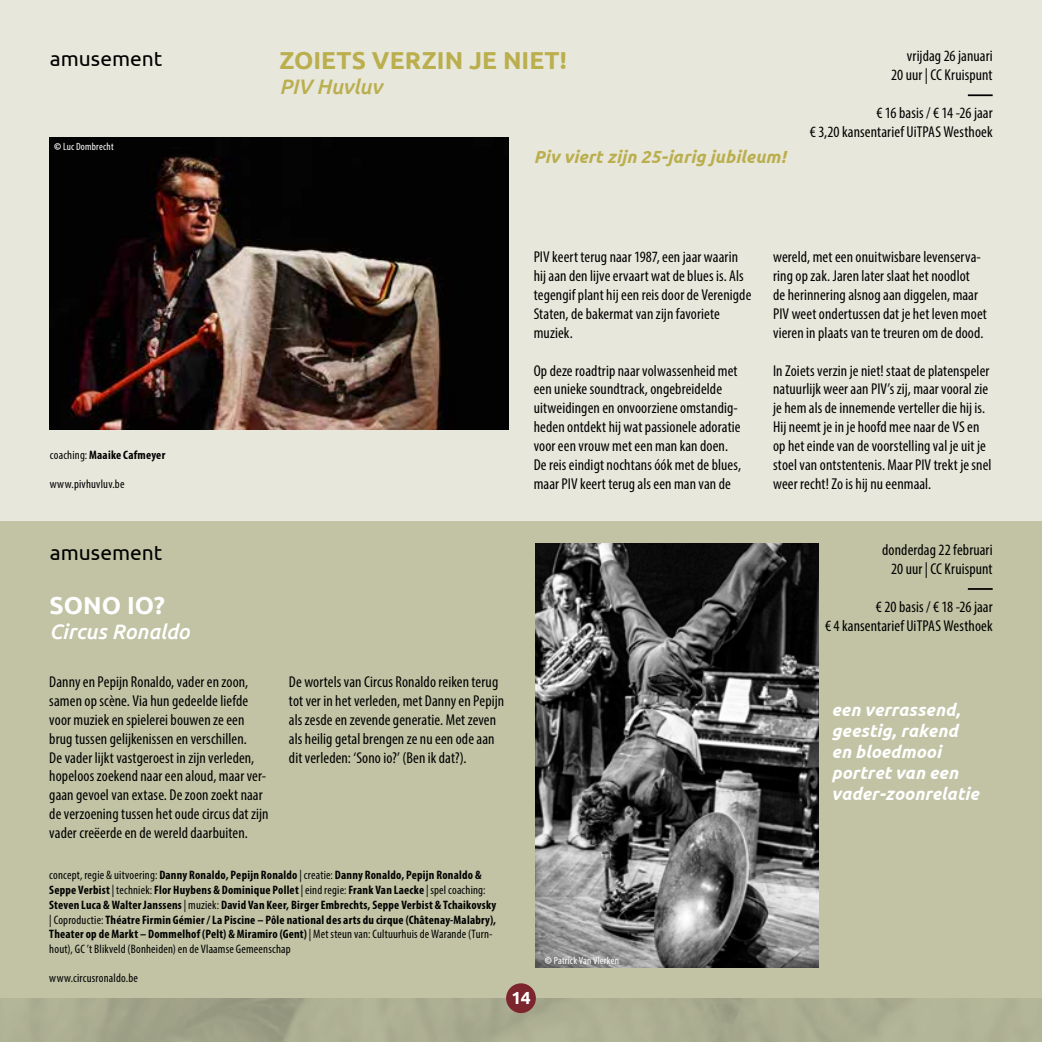
<style>
.page{position:relative;width:1042px;height:1042px;background:#fff}
.page>*{position:absolute;margin:0;border:0;box-sizing:border-box;transform-origin:0 0}
.t1{font:700 24.5px "Ubuntu";letter-spacing:.005em;color:#baae4d}
.t2{font:700 24.5px "Ubuntu";letter-spacing:.005em;color:#000}
.t3{font:700 24.5px "Ubuntu";color:#fff}
.t4{font:21px "Ubuntu";color:#000}
.t5{font:italic 500 21px "Ubuntu";letter-spacing:-.005em;color:#fff}
.t6{font:italic 500 21px "Ubuntu";letter-spacing:-.005em;color:#baae4d}
.t7{font:italic 700 17.5px/21px "Ubuntu";letter-spacing:.005em;color:#fff}
.t8{font:italic 700 17.5px "Ubuntu";letter-spacing:.005em;color:#baae4d}
.t9{font:700 17.5px "Ubuntu";color:#fff}
.t10{font:condensed 15.75px/18.9px "Myriad Pro";letter-spacing:.005em;color:#000}
.t11{font:700 condensed 12.25px/14.7px "Myriad Pro";letter-spacing:.02em;color:#000}
.t12{font:condensed 12.25px "Myriad Pro";letter-spacing:.02em;color:#000}
.t13{font:condensed 10.5px "Myriad Pro";letter-spacing:.02em;color:#fff}
.s1{font-weight:900;font-stretch:normal}
.s2{font-weight:400}
</style>
<div class="page">
<div style="left:0;top:0;width:1042px;height:521px;background:#e7e7db"></div>
<hr style="left:1041px;top:0;width:1px;height:1042px;background:#7c8e51">
<div style="left:0;top:521px;width:1042px;height:521px;background:#c1c3a4"></div>
<img style="left:50px;top:137px;width:458px;height:292px">
<hr style="left:968px;top:94px;width:24px;height:2px;background:#000">
<hr style="left:968px;top:588px;width:24px;height:2px;background:#000">
<svg style="left:0;top:998px;width:1042px;height:44px;fill:#acae92"></svg>
<div style="left:506px;top:983px;width:30px;height:30px;background:#7c252c;border-radius:50%"></div>
<img style="left:536px;top:543px;width:282px;height:424px">
<h1 class="t2" style="left:50px;top:45px;width:159px">AMUSEMENT</h1>
<h2 class="t4" style="left:50px;top:46px;width:114px">amusement</h2>
<p class="t13" style="left:54px;top:140px;width:61px"><span class="s1">©</span> Luc Dombrecht</p>
<p class="t11" style="left:50px;top:447px;width:117px"><span class="s2">coaching:</span> Maaike Cafmeyer</p>
<p class="t12" style="left:50px;top:476px;width:76px">www.pivhuvluv.be</p>
<h2 class="t4" style="left:50px;top:539px;width:114px">amusement</h2>
<h1 class="t3" style="left:50px;top:591px;width:117px">SONO IO?</h1>
<h2 class="t5" style="left:50px;top:619px;width:142px">Circus Ronaldo</h2>
<h1 class="t1" style="left:279px;top:45px;width:289px">ZOIETS VERZIN JE NIET!</h1>
<h2 class="t6" style="left:279px;top:74px;width:104px">PIV Huvluv</h2>
<p class="t8" style="left:534px;top:147px;width:254px">Piv viert zijn 25-jarig jubileum!</p>
<p class="t10" style="left:891px;top:47px;width:103px;text-align:right">vrijdag 26 januari<br>20 uur | CC Kruispunt</p>
<p class="t10" style="left:810px;top:103px;width:184px;text-align:right">€ 16 basis / € 14 -26 jaar<br>€ 3,20 kansentarief UiTPAS Westhoek</p>
<p class="t10" style="left:534px;top:247px;width:219px">PIV keert terug naar 1987, een jaar waarin hij aan den lijve ervaart wat de blues is. Als tegengif plant hij een reis door de Verenigde Staten, de bakermat van zijn favoriete muziek.</p>
<p class="t10" style="left:534px;top:361px;width:209px">Op deze roadtrip naar volwassenheid met een unieke soundtrack, ongebreidelde uitweidingen en onvoorziene omstandig&shy;heden ontdekt hij wat passionele adoratie voor een vrouw met een man kan doen.<br>De reis eindigt nochtans óók met de blues, maar PIV keert terug als een man van de</p>
<p class="t10" style="left:773px;top:247px;width:215px">wereld, met een onuitwisbare levenserva&shy;ring op zak. Jaren later slaat het noodlot<br>de herinnering alsnog aan diggelen, maar PIV weet ondertussen dat je het leven moet vieren in plaats van te treuren om de dood.</p>
<p class="t10" style="left:773px;top:361px;width:220px">In Zoiets verzin je niet! staat de platenspeler natuurlijk weer aan PIV’s zij, maar vooral zie je hem als de innemende verteller die hij is.<br>Hij neemt je in je hoofd mee naar de VS en op het einde van de voorstelling val je uit je stoel van ontstentenis. Maar PIV trekt je snel weer recht! Zo is hij nu eenmaal.</p>
<p class="t10" style="left:882px;top:540px;width:112px;text-align:center">donderdag 22 februari<br>20 uur | CC Kruispunt</p>
<p class="t10" style="left:825px;top:597px;width:169px;text-align:right">€ 20 basis / € 18 -26 jaar<br>€ 4 kansentarief UiTPAS Westhoek</p>
<p class="t10" style="left:49px;top:672px;width:221px">Danny en Pepijn Ronaldo, vader en zoon, samen op scène. Via hun gedeelde liefde voor muziek en spielerei bouwen ze een brug tussen gelijkenissen en verschillen.<br>De vader lijkt vastgeroest in zijn verleden, hopeloos zoekend naar een aloud, maar ver&shy;gaan gevoel van extase. De zoon zoekt naar de verzoening tussen het oude circus dat zijn vader creëerde en de wereld daarbuiten.</p>
<p class="t10" style="left:289px;top:672px;width:217px">De wortels van Circus Ronaldo reiken terug tot ver in het verleden, met Danny en Pepijn als zesde en zevende generatie. Met zeven als heilig getal brengen ze nu een ode aan dit verleden: ‘Sono io?’ (Ben ik dat?).</p>
<p class="t11" style="left:49px;top:867px;width:448px"><span class="s2">concept, regie &amp; uitvoering:</span> Danny Ronaldo, Pepijn Ronaldo <span class="s2">| creatie:</span> Danny Ronaldo, Pepijn Ronaldo &amp; Seppe Verbist <span class="s2">| techniek:</span> Flor Huybens &amp; Dominique Pollet <span class="s2">| eind regie:</span> Frank Van Laecke <span class="s2">| spel coaching:<br></span>Steven Luca &amp; Walter Janssens <span class="s2">| muziek:</span> David Van Keer, Birger Embrechts, Seppe Verbist &amp; Tchaikovsky <span class="s2">| Coproductie:</span> Théatre Firmin Gémier / La Piscine – Pôle national des arts du cirque (Châtenay-Malabry), Theater op de Markt – Dommelhof (Pelt) &amp; Miramiro (Gent) <span class="s2">| Met steun van: Cultuurhuis de Warande (Turn&shy;hout), GC ’t Blikveld (Bonheiden) en de Vlaamse Gemeenschap</span></p>
<p class="t12" style="left:49px;top:971px;width:90px">www.circusronaldo.be</p>
<p class="t9" style="left:511px;top:987px;width:21px">14</p>
<p class="t13" style="left:545px;top:953px;width:75px"><span class="s1">©</span> Patrick Van Vlerken</p>
<p class="t7" style="left:831px;top:698px;width:149px">een verrassend, geestig, rakend en bloedmooi portret van een vader-zoonrelatie</p>
</div>
